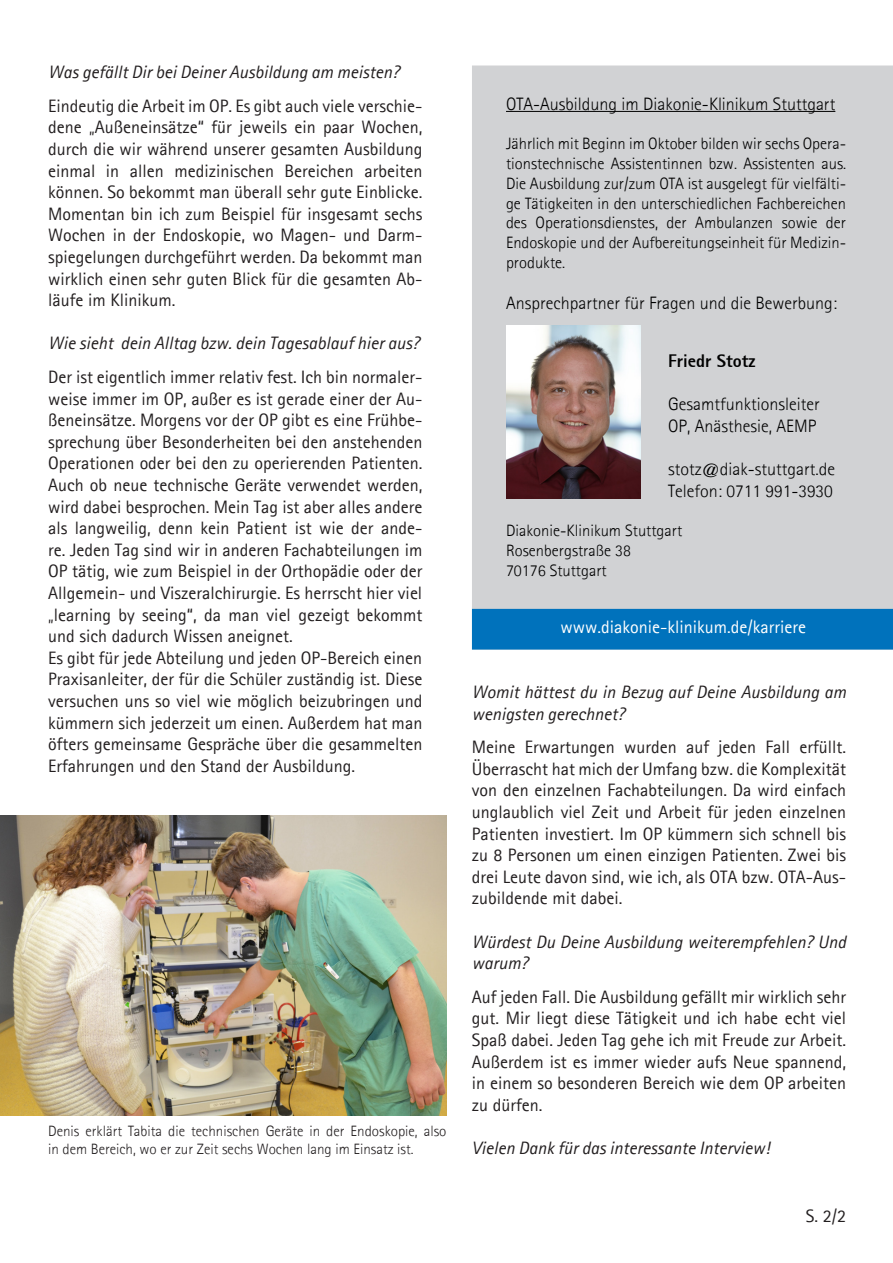
<style>
.page{position:relative;width:893px;height:1263px;background:#fff}
.page>*{position:absolute;margin:0;border:0;box-sizing:border-box;transform-origin:0 0}
.t1{font:18px/21.6px "Agfa Rotis Sans Serif";color:#231f20;text-align:justify}
.t2{font:italic 18px/21.6px "Agfa Rotis Sans Serif";color:#231f20}
.t3{font:300 18px/21.6px "Agfa Rotis Sans Serif";color:#000}
.t4{font:18px "Agfa Rotis Sans Serif";color:#fff}
.t5{font:800 18px "Agfa Rotis Sans Serif";color:#000}
.t6{font:300 16.5px/19.8px "Agfa Rotis Sans Serif";color:#000;text-align:justify}
.t7{font:300 15px/18px "Agfa Rotis Sans Serif";color:#231f20}
</style>
<div class="page">
<div style="left:473px;top:66px;width:419px;height:583px;background:#d1d2d4"></div>
<div style="left:473px;top:610px;width:419px;height:39px;background:#0072bc"></div>
<div style="left:472px;top:609px;width:421px;height:40px;border:2px solid #0072bc"></div>
<hr style="left:506px;top:111px;width:329px;height:1px;background:#000">
<img style="left:506px;top:325px;width:135px;height:173px">
<img style="left:0;top:816px;width:446px;height:300px">
<p class="t2" style="left:48px;top:61px;width:353px">Was gefällt Dir bei Deiner Ausbildung am meisten?</p>
<p class="t1" style="left:48px;top:95px;width:376px">Eindeutig die Arbeit im OP. Es gibt auch viele verschie&shy;dene „Außeneinsätze“ für jeweils ein paar Wochen, durch die wir während unserer gesamten Ausbildung einmal in allen medizinischen Bereichen arbeiten können. So bekommt man überall sehr gute Einblicke.<br>Momentan bin ich zum Beispiel für insgesamt sechs Wochen in der Endoskopie, wo Magen- und Darm&shy;spiegelungen durchgeführt werden. Da bekommt man wirklich einen sehr guten Blick für die gesamten Ab&shy;läufe im Klinikum.</p>
<p class="t2" style="left:48px;top:333px;width:373px">Wie sieht dein Alltag bzw. dein Tagesablauf hier aus?</p>
<p class="t1" style="left:48px;top:366px;width:376px">Der ist eigentlich immer relativ fest. Ich bin normaler&shy;weise immer im OP, außer es ist gerade einer der Au&shy;ßeneinsätze. Morgens vor der OP gibt es eine Frühbe&shy;sprechung über Besonderheiten bei den anstehenden Operationen oder bei den zu operierenden Patienten.<br>Auch ob neue technische Geräte verwendet werden, wird dabei besprochen. Mein Tag ist aber alles andere als langweilig, denn kein Patient ist wie der ande&shy;re. Jeden Tag sind wir in anderen Fachabteilungen im OP tätig, wie zum Beispiel in der Orthopädie oder der Allgemein- und Viszeralchirurgie. Es herrscht hier viel „learning by seeing“, da man viel gezeigt bekommt und sich dadurch Wissen aneignet.</p>
<p class="t1" style="left:48px;top:647px;width:376px">Es gibt für jede Abteilung und jeden OP-Bereich einen Praxisanleiter, der für die Schüler zuständig ist. Diese versuchen uns so viel wie möglich beizubringen und kümmern sich jederzeit um einen. Außerdem hat man öfters gemeinsame Gespräche über die gesammelten Erfahrungen und den Stand der Ausbildung.</p>
<p class="t7" style="left:48px;top:1122px;width:400px">Denis erklärt Tabita die technischen Geräte in der Endoskopie, also in dem Bereich, wo er zur Zeit sechs Wochen lang im Einsatz ist.</p>
<p class="t3" style="left:506px;top:92px;width:331px">OTA-Ausbildung im Diakonie-Klinikum Stuttgart</p>
<p class="t6" style="left:506px;top:133px;width:342px">Jährlich mit Beginn im Oktober bilden wir sechs Opera&shy;tionstechnische Assistentinnen bzw. Assistenten aus.<br>Die Ausbildung zur/zum OTA ist ausgelegt für vielfälti&shy;ge Tätigkeiten in den unterschiedlichen Fachbereichen des Operationsdienstes, der Ambulanzen sowie der Endoskopie und der Aufbereitungseinheit für Medizin&shy;produkte.</p>
<p class="t3" style="left:506px;top:292px;width:332px">Ansprechpartner für Fragen und die Bewerbung:</p>
<p class="t5" style="left:668px;top:349px;width:89px">Friedr Stotz</p>
<p class="t3" style="left:668px;top:393px;width:153px">Gesamtfunktionsleiter<br>OP, Anästhesie, AEMP</p>
<p class="t3" style="left:668px;top:458px;width:168px">stotz@diak-stuttgart.de</p>
<p class="t3" style="left:668px;top:479px;width:166px">Telefon: 0711 991-3930</p>
<p class="t6" style="left:506px;top:520px;width:178px">Diakonie-Klinikum Stuttgart</p>
<p class="t6" style="left:506px;top:540px;width:126px">Rosenbergstraße 38</p>
<p class="t6" style="left:506px;top:560px;width:102px">70176 Stuttgart</p>
<p class="t4" style="left:560px;top:616px;width:247px">www.diakonie-klinikum.de/karriere</p>
<p class="t2" style="left:472px;top:681px;width:376px">Womit hättest du in Bezug auf Deine Ausbildung am wenigsten gerechnet?</p>
<p class="t1" style="left:472px;top:736px;width:376px">Meine Erwartungen wurden auf jeden Fall erfüllt.<br>Überrascht hat mich der Umfang bzw. die Komplexität von den einzelnen Fachabteilungen. Da wird einfach unglaublich viel Zeit und Arbeit für jeden einzelnen Patienten investiert. Im OP kümmern sich schnell bis zu 8 Personen um einen einzigen Patienten. Zwei bis drei Leute davon sind, wie ich, als OTA bzw. OTA-Aus&shy;zubildende mit dabei.</p>
<p class="t2" style="left:472px;top:931px;width:376px">Würdest Du Deine Ausbildung weiterempfehlen? Und warum?</p>
<p class="t1" style="left:472px;top:986px;width:376px">Auf jeden Fall. Die Ausbildung gefällt mir wirklich sehr gut. Mir liegt diese Tätigkeit und ich habe echt viel Spaß dabei. Jeden Tag gehe ich mit Freude zur Arbeit.<br>Außerdem ist es immer wieder aufs Neue spannend, in einem so besonderen Bereich wie dem OP arbeiten zu dürfen.</p>
<p class="t2" style="left:472px;top:1137px;width:299px">Vielen Dank für das interessante Interview!</p>
<p class="t1" style="left:806px;top:1205px;width:42px">S. 2/2</p>
</div>
